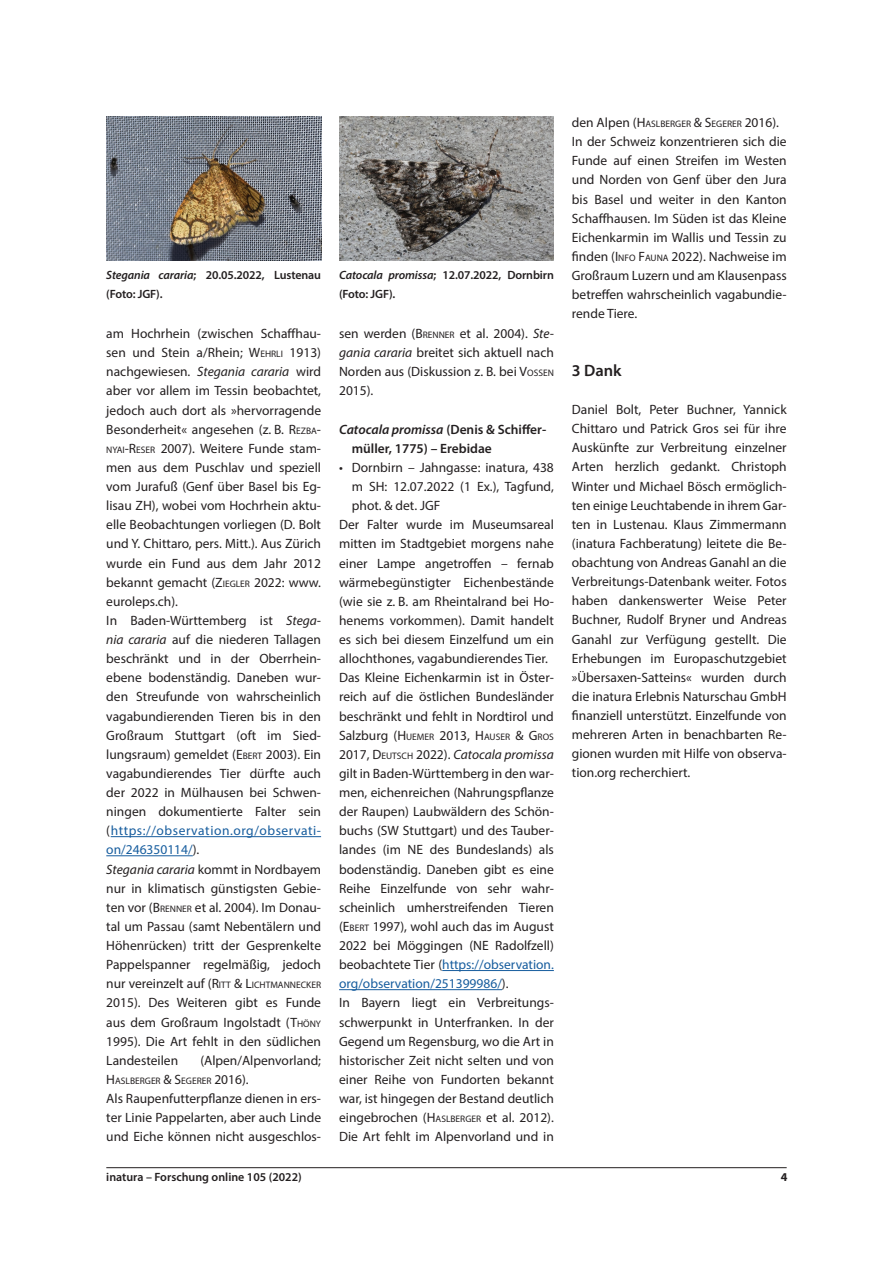
<style>
.page{position:relative;width:893px;height:1263px;background:#fff}
.page>*{position:absolute;margin:0;border:0;box-sizing:border-box;transform-origin:0 0}
.t1{font:600 16.5px "Myriad Pro";color:#231f20}
.t2{font:13.5px/19.2px "Myriad Pro";color:#231f20;text-align:justify}
.t3{font:13.5px "Myriad Pro";color:#175d9e}
.t4{font:600 13.5px/19.2px "Myriad Pro";color:#231f20}
.t5{font:italic 13.5px "Myriad Pro";color:#231f20}
.t6{font:600 12px/19.2px "Myriad Pro";letter-spacing:-.01em;color:#231f20}
.t7{font:700 12px "Myriad Pro";color:#231f20}
.t8{font:9.45px "Myriad Pro";color:#231f20}
.s1{font-style:italic}
.s2{font-style:inherit}
.s3{font-size:9.45px}
.s4{color:#175d9e}
.s5{font-size:13.5px}
.s6{font-style:normal}
.s7{font-style:normal;font-size:9.45px}
.s8{color:#231f20}
</style>
<div class="page">
<hr style="left:106px;top:1167px;width:681px;height:1px;background:#231f20">
<hr style="left:111px;top:836px;width:210px;height:1px;background:#175d9e">
<hr style="left:106px;top:855px;width:87px;height:1px;background:#175d9e">
<hr style="left:442px;top:970px;width:112px;height:1px;background:#175d9e">
<hr style="left:339px;top:989px;width:163px;height:1px;background:#175d9e">
<img style="left:106px;top:117px;width:215px;height:144px">
<img style="left:339px;top:117px;width:215px;height:144px">
<p class="t6" style="left:106px;top:265px;width:216px"><span class="s1">Stegania cararia</span>; 20.05.2022, Lustenau (Foto: JGF).</p>
<p class="t6" style="left:339px;top:265px;width:216px"><span class="s1">Catocala promissa</span>; 12.07.2022, Dornbirn (Foto: JGF).</p>
<p class="t2" style="left:106px;top:324px;width:216px;text-align:left">am Hochrhein (zwischen Schaffhau&shy;sen und Stein a/Rhein; <span class="s2">W</span><span class="s3">EHRLI</span> 1913) nachgewiesen. <span class="s1">Stegania cararia</span> wird aber vor allem im Tessin beobachtet, jedoch auch dort als »hervorragende Besonderheit« angesehen (z. B. <span class="s2">R</span><span class="s3">EZBA</span><span class="s2">-</span><span class="s3">NYAI</span><span class="s2">-R</span><span class="s3">ESER</span> 2007). Weitere Funde stam&shy;men aus dem Puschlav und speziell vom Jurafuß (Genf über Basel bis Eg&shy;lisau ZH), wobei vom Hochrhein aktu&shy;elle Beobachtungen vorliegen (D. Bolt und Y. Chittaro, pers. Mitt.). Aus Zürich wurde ein Fund aus dem Jahr 2012 bekannt gemacht (<span class="s2">Z</span><span class="s3">IEGLER</span> 2022: www. euroleps.ch).<br>In Baden-Württemberg ist <span class="s1">Stega&shy;nia cararia</span> auf die niederen Tallagen beschränkt und in der Oberrhein&shy;ebene bodenständig. Daneben wur&shy;den Streufunde von wahrscheinlich vagabundierenden Tieren bis in den Großraum Stuttgart (oft im Sied&shy;lungsraum) gemeldet (<span class="s2">E</span><span class="s3">BERT</span> 2003). Ein vagabundierendes Tier dürfte auch der 2022 in Mülhausen bei Schwen&shy;ningen dokumentierte Falter sein (<span class="s4">https://observation.org/observati&shy;on/246350114/</span>).<br><span class="s1">Stegania cararia</span> kommt in Nordbayem nur in klimatisch günstigsten Gebie&shy;ten vor (<span class="s2">B</span><span class="s3">RENNER</span> et al. 2004). Im Donau&shy;tal um Passau (samt Nebentälern und Höhenrücken) tritt der Gesprenkelte Pappelspanner regelmäßig, jedoch nur vereinzelt auf (<span class="s2">R</span><span class="s3">ITT</span> <span class="s2">&amp; L</span><span class="s3">ICHTMANNECKER </span>2015). Des Weiteren gibt es Funde aus dem Großraum Ingolstadt (<span class="s2">T</span><span class="s3">HÖNY </span>1995). Die Art fehlt in den südlichen Landesteilen</p>
<p class="t2" style="left:200px;top:1050px;width:122px">(Alpen/Alpenvorland;</p>
<p class="t8" style="left:106px;top:1075px;width:144px"><span class="s5">H</span>ASLBERGER <span class="s5">&amp; S</span>EGERER <span class="s5">2016).</span></p>
<p class="t2" style="left:106px;top:1089px;width:216px">Als Raupenfutterpflanze dienen in ers&shy;ter Linie Pappelarten, aber auch Linde und Eiche können nicht ausgeschlos-</p>
<p class="t2" style="left:339px;top:324px;width:216px">sen werden (<span class="s2">B</span> <span class="s3">RENNER</span> et al. 2004). <span class="s1">Ste&shy;gania cararia</span> breitet sich aktuell nach Norden aus (Diskussion z. B. bei <span class="s2">V</span><span class="s3">OSSEN </span>2015).</p>
<p class="t4" style="left:352px;top:419px;width:196px;text-indent:-13px"><span class="s1">Catocala promissa</span> (Denis &amp; Schiffer&shy;müller, 1775) – Erebidae</p>
<p class="t2" style="left:339px;top:457px;width:216px">• Dornbirn – Jahngasse: inatura, 438</p>
<p class="t2" style="left:352px;top:477px;width:204px">m SH: 12.07.2022 (1 Ex.), Tagfund,</p>
<p class="t2" style="left:352px;top:496px;width:90px">phot. &amp; det. JGF</p>
<p class="t2" style="left:339px;top:515px;width:216px">Der Falter wurde im Museumsareal</p>
<p class="t2" style="left:339px;top:534px;width:216px">mitten im Stadtgebiet morgens nahe</p>
<p class="t2" style="left:339px;top:553px;width:216px">einer Lampe angetroffen – fernab</p>
<p class="t2" style="left:339px;top:572px;width:216px">wärmebegünstigter Eichenbestände</p>
<p class="t2" style="left:339px;top:591px;width:216px">(wie sie z. B. am Rheintalrand bei Ho-</p>
<p class="t2" style="left:339px;top:611px;width:216px">henems vorkommen). Damit handelt</p>
<p class="t2" style="left:339px;top:630px;width:216px">es sich bei diesem Einzelfund um ein</p>
<p class="t2" style="left:339px;top:649px;width:210px">allochthones, vagabundierendes Tier.</p>
<p class="t2" style="left:339px;top:668px;width:216px">Das Kleine Eichenkarmin ist in Öster-</p>
<p class="t2" style="left:339px;top:687px;width:216px">reich auf die östlichen Bundesländer</p>
<p class="t2" style="left:339px;top:706px;width:216px">beschränkt und fehlt in Nordtirol und</p>
<p class="t2" style="left:339px;top:725px;width:216px">Salzburg (<span class="s2">H</span><span class="s3">UEMER</span> 2013, <span class="s2">H</span><span class="s3">AUSER</span> <span class="s2">&amp; G</span><span class="s3">ROS</span></p>
<p class="t5" style="left:339px;top:746px;width:216px"><span class="s6">2017,</span> <span class="s6">D</span> <span class="s7">EUTSCH</span> <span class="s6">2022).</span> Catocala promissa</p>
<p class="t2" style="left:339px;top:763px;width:216px">gilt in Baden-Württemberg in den war-</p>
<p class="t2" style="left:339px;top:783px;width:216px">men, eichenreichen (Nahrungspflanze</p>
<p class="t2" style="left:339px;top:802px;width:216px">der Raupen) Laubwäldern des Schön-</p>
<p class="t2" style="left:339px;top:821px;width:216px">buchs (SW Stuttgart) und des Tauber-</p>
<p class="t2" style="left:339px;top:840px;width:216px">landes (im NE des Bundeslands) als</p>
<p class="t2" style="left:339px;top:859px;width:216px">bodenständig. Daneben gibt es eine</p>
<p class="t2" style="left:339px;top:878px;width:216px">Reihe Einzelfunde von sehr wahr-</p>
<p class="t2" style="left:339px;top:897px;width:216px">scheinlich umherstreifenden Tieren</p>
<p class="t2" style="left:339px;top:916px;width:216px">(<span class="s2">E</span><span class="s3">BERT</span> 1997), wohl auch das im August</p>
<p class="t2" style="left:339px;top:936px;width:216px">2022 bei Möggingen (NE Radolfzell)</p>
<p class="t3" style="left:339px;top:956px;width:216px"><span class="s8">beobachtete Tier (</span>https://observation.</p>
<p class="t3" style="left:339px;top:975px;width:171px">org/observation/251399986/<span class="s8">).</span></p>
<p class="t2" style="left:339px;top:993px;width:216px">In Bayern liegt ein Verbreitungs-</p>
<p class="t2" style="left:339px;top:1012px;width:216px">schwerpunkt in Unterfranken. In der</p>
<p class="t2" style="left:339px;top:1031px;width:216px">Gegend um Regensburg, wo die Art in</p>
<p class="t2" style="left:339px;top:1050px;width:216px">historischer Zeit nicht selten und von</p>
<p class="t2" style="left:339px;top:1070px;width:216px">einer Reihe von Fundorten bekannt</p>
<p class="t2" style="left:339px;top:1089px;width:216px">war, ist hingegen der Bestand deutlich</p>
<p class="t2" style="left:339px;top:1108px;width:216px">eingebrochen (<span class="s2">H</span><span class="s3">ASLBERGER</span> et al. 2012).</p>
<p class="t2" style="left:339px;top:1127px;width:216px">Die Art fehlt im Alpenvorland und in</p>
<p class="t2" style="left:572px;top:113px;width:216px;text-align:left">den Alpen (<span class="s2">H</span><span class="s3">ASLBERGER</span> <span class="s2">&amp; S</span><span class="s3">EGERER</span> 2016).<br>In der Schweiz konzentrieren sich die Funde auf einen Streifen im Westen und Norden von Genf über den Jura bis Basel und weiter in den Kanton Schaffhausen. Im Süden ist das Kleine Eichenkarmin im Wallis und Tessin zu finden (<span class="s2">I</span> <span class="s3">NFO</span> <span class="s2">F</span><span class="s3">AUNA</span> 2022). Nachweise im Großraum Luzern und am Klausenpass betreffen wahrscheinlich vagabundie&shy;rende Tiere.</p>
<p class="t1" style="left:572px;top:360px;width:51px">3 Dank</p>
<p class="t2" style="left:572px;top:400px;width:216px">Daniel Bolt, Peter Buchner, Yannick Chittaro und Patrick Gros sei für ihre Auskünfte zur Verbreitung einzelner Arten herzlich gedankt. Christoph Winter und Michael Bösch ermöglich&shy;ten einige Leuchtabende in ihrem Gar&shy;ten in Lustenau. Klaus Zimmermann (inatura Fachberatung) leitete die Be&shy;obachtung von Andreas Ganahl an die Verbreitungs-Datenbank weiter. Fotos haben dankenswerter Weise Peter Buchner, Rudolf Bryner und Andreas Ganahl zur Verfügung gestellt. Die Erhebungen im Europaschutzgebiet »Übersaxen-Satteins« wurden durch die inatura Erlebnis Naturschau GmbH finanziell unterstützt. Einzelfunde von mehreren Arten in benachbarten Re&shy;gionen wurden mit Hilfe von observa&shy;tion.org recherchiert.</p>
<p class="t6" style="left:106px;top:1167px;width:197px">inatura – Forschung online 105 (2022)</p>
<p class="t7" style="left:781px;top:1169px;width:8px">4</p>
</div>
